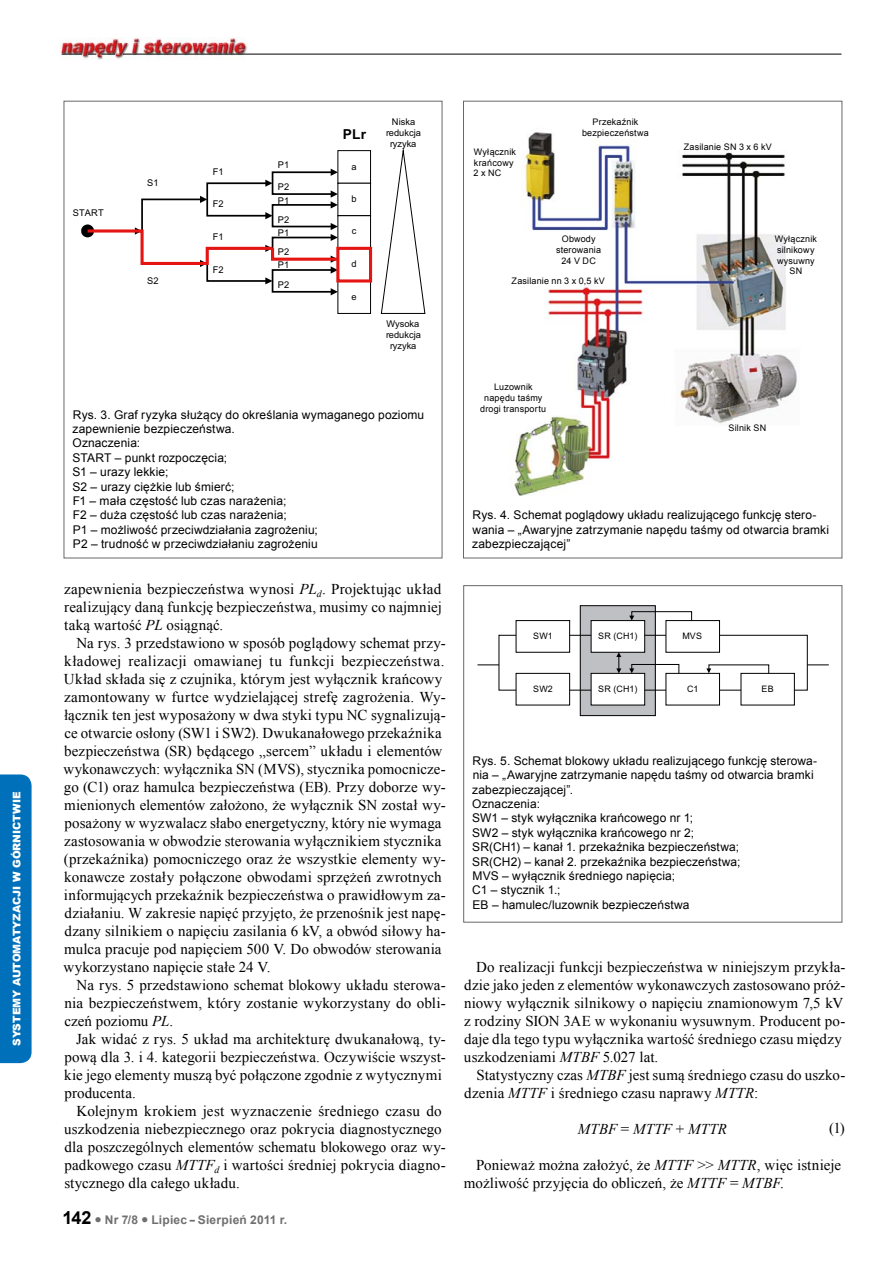
<style>
.page{position:relative;width:893px;height:1263px;background:#fff}
.page>*{position:absolute;margin:0;border:0;box-sizing:border-box;transform-origin:0 0}
.t1{font:15px/18px "Times New Roman";letter-spacing:.01em;color:#000}
.t2{font:italic 15px "Times New Roman";letter-spacing:.015em;color:#000}
.t3{font:700 13.8px "Arial";color:#000}
.t4{font:12px/14.4px "Arial";letter-spacing:.01em;color:#000}
.t5{font:700 12px "Arial";letter-spacing:.02em;color:#706f6f}
.t6{font:900 10.5px "Arial";color:#fff}
.t7{font:9.3px/10.9px "Arial";color:#000;text-align:center}
.t8{font:9px/10.8px "Arial";letter-spacing:.02em;color:#000;text-align:center}
.t9{font:8.85px "Arial";letter-spacing:.035em;color:#000}
.s1{font-style:italic}
.s2{font-size:18px;color:#000}
.s3{font-style:normal}
</style>
<div class="page">
<img style="left:60px;top:38px;width:187px;height:22px">
<svg style="left:62px;top:54px;width:20px;height:1px"></svg>
<svg style="left:88px;top:54px;width:27px;height:1px"></svg>
<hr style="left:123px;top:54px;width:718px;height:1px;background:#000">
<div style="left:0;top:774px;width:32px;height:289px;background:#0070ba"></div>
<div style="left:580px;top:606px;width:75px;height:110px;background:#bfc0c3"></div>
<div style="left:580px;top:605px;width:76px;height:111px;border:1px solid #000"></div>
<div style="left:516px;top:620px;width:54px;height:32px;border:1px solid #000"></div>
<div style="left:591px;top:621px;width:54px;height:31px;background:#fff"></div>
<div style="left:591px;top:620px;width:54px;height:32px;border:1px solid #000"></div>
<div style="left:666px;top:620px;width:54px;height:32px;border:1px solid #000"></div>
<div style="left:516px;top:673px;width:54px;height:32px;border:1px solid #000"></div>
<div style="left:591px;top:673px;width:54px;height:32px;background:#fff"></div>
<div style="left:591px;top:673px;width:54px;height:32px;border:1px solid #000"></div>
<div style="left:666px;top:673px;width:54px;height:32px;border:1px solid #000"></div>
<svg style="left:477px;top:664px;width:22px;height:1px"></svg>
<svg style="left:570px;top:635px;width:21px;height:1px"></svg>
<svg style="left:645px;top:635px;width:21px;height:1px"></svg>
<svg style="left:570px;top:690px;width:21px;height:1px"></svg>
<svg style="left:645px;top:690px;width:21px;height:1px"></svg>
<svg style="left:616px;top:652px;width:5px;height:21px"></svg>
<svg style="left:706px;top:635px;width:123px;height:56px"></svg>
<svg style="left:629px;top:664px;width:50px;height:10px"></svg>
<svg style="left:629px;top:611px;width:63px;height:10px"></svg>
<div style="left:463px;top:585px;width:379px;height:337px;border:1px solid #686868"></div>
<img style="left:510px;top:132px;width:287px;height:364px">
<div style="left:338px;top:150px;width:33px;height:33px;border:1px solid #000"></div>
<div style="left:338px;top:183px;width:33px;height:33px;border:1px solid #000"></div>
<div style="left:338px;top:215px;width:33px;height:34px;border:1px solid #000"></div>
<div style="left:338px;top:281px;width:33px;height:33px;border:1px solid #000"></div>
<svg style="left:381px;top:150px;width:44px;height:164px"></svg>
<svg style="left:81px;top:169px;width:260px;height:126px"></svg>
<div style="left:338px;top:248px;width:33px;height:33px;background:#fff"></div>
<div style="left:336px;top:247px;width:36px;height:35px;border:3px solid #e41513"></div>
<p class="t6" style="left:9px;top:1046px;width:255px;rotate:-90deg">SYSTEMY AUTOMATYZACJI W GÓRNICTWIE</p>
<p class="t7" style="left:73px;top:207px;width:32px">START</p>
<p class="t7" style="left:147px;top:177px;width:13px">S1</p>
<p class="t7" style="left:147px;top:275px;width:13px">S2</p>
<p class="t7" style="left:213px;top:167px;width:12px">F1</p>
<p class="t7" style="left:213px;top:199px;width:12px">F2</p>
<p class="t7" style="left:213px;top:232px;width:12px">F1</p>
<p class="t7" style="left:213px;top:264px;width:12px">F2</p>
<p class="t7" style="left:278px;top:160px;width:13px">P1</p>
<p class="t7" style="left:278px;top:195px;width:13px">P1</p>
<p class="t7" style="left:278px;top:227px;width:13px">P1</p>
<p class="t7" style="left:278px;top:255px;width:13px;line-height:19.6px;text-align:left">P1<br>P2</p>
<p class="t7" style="left:278px;top:182px;width:13px">P2</p>
<p class="t7" style="left:278px;top:214px;width:13px">P2</p>
<p class="t7" style="left:278px;top:247px;width:13px">P2</p>
<p class="t3" style="left:343px;top:125px;width:25px">PLr</p>
<p class="t7" style="left:351px;top:161px;width:7px">a</p>
<p class="t7" style="left:351px;top:194px;width:7px">b</p>
<p class="t7" style="left:352px;top:226px;width:6px">c</p>
<p class="t7" style="left:351px;top:259px;width:7px">d</p>
<p class="t7" style="left:351px;top:291px;width:7px">e</p>
<p class="t7" style="left:386px;top:116px;width:37px">Niska redukcja ryzyka</p>
<p class="t7" style="left:386px;top:318px;width:37px">Wysoka redukcja ryzyka</p>
<p class="t4" style="left:73px;top:407px;width:353px">Rys. 3. Graf ryzyka służący do określania wymaganego poziomu zapewnienie bezpieczeństwa.<br>Oznaczenia:<br>START – punkt rozpoczęcia;<br>S1 – urazy lekkie;<br>S2 – urazy ciężkie lub śmierć;<br>F1 – mała częstość lub czas narażenia;<br>F2 – duża częstość lub czas narażenia;<br>P1 – możliwość przeciwdziałania zagrożeniu;<br>P2 – trudność w przeciwdziałaniu zagrożeniu</p>
<p class="t1" style="left:64px;top:580px;width:379px;text-align:justify">zapewnienia bezpieczeństwa wynosi <span class="s1">PL</span><sub>d</sub>. Projektując układ realizujący daną funkcję bezpieczeństwa, musimy co najmniej taką wartość <span class="s1">PL</span> osiągnąć.</p>
<p class="t1" style="left:64px;top:634px;width:384px;text-indent:13px">Na rys. 3 przedstawiono w sposób poglądowy schemat przy&shy;kładowej realizacji omawianej tu funkcji bezpieczeństwa.<br>Układ składa się z czujnika, którym jest wyłącznik krańcowy zamontowany w furtce wydzielającej strefę zagrożenia. Wy&shy;łącznik ten jest wyposażony w dwa styki typu NC sygnalizują&shy;ce otwarcie osłony (SW1 i SW2). Dwukanałowego przekaźnika bezpieczeństwa (SR) będącego „sercem” układu i elementów wykonawczych: wyłącznika SN (MVS), stycznika pomocnicze&shy;go (C1) oraz hamulca bezpieczeństwa (EB). Przy doborze wy&shy;mienionych elementów założono, że wyłącznik SN został wy&shy;posażony w wyzwalacz słabo energetyczny, który nie wymaga zastosowania w obwodzie sterowania wyłącznikiem stycznika (przekaźnika) pomocniczego oraz że wszystkie elementy wy&shy;konawcze zostały połączone obwodami sprzężeń zwrotnych informujących przekaźnik bezpieczeństwa o prawidłowym za&shy;działaniu. W zakresie napięć przyjęto, że przenośnik jest napę&shy;dzany silnikiem o napięciu zasilania 6 kV, a obwód siłowy ha&shy;mulca pracuje pod napięciem 500 V. Do obwodów sterowania wykorzystano napięcie stałe 24 V.</p>
<p class="t1" style="left:64px;top:976px;width:383px;text-align:justify;text-indent:12px">Na rys. 5 przedstawiono schemat blokowy układu sterowa&shy;nia bezpieczeństwem, który zostanie wykorzystany do obli&shy;czeń poziomu <span class="s1">PL</span>.</p>
<p class="t1" style="left:64px;top:1030px;width:383px;text-indent:12px">Jak widać z rys. 5 układ ma architekturę dwukanałową, ty&shy;pową dla 3. i 4. kategorii bezpieczeństwa. Oczywiście wszyst&shy;kie jego elementy muszą być połączone zgodnie z wytycznymi producenta.</p>
<p class="t1" style="left:64px;top:1102px;width:383px;text-indent:12px">Kolejnym krokiem jest wyznaczenie średniego czasu do uszkodzenia niebezpiecznego oraz pokrycia diagnostycznego dla poszczególnych elementów schematu blokowego oraz wy&shy;padkowego czasu <span class="s1">MTTF</span><sub>d</sub> i wartości średniej pokrycia diagno&shy;stycznego dla całego układu.</p>
<p class="t5" style="left:62px;top:1212px;width:226px"><span class="s2">142</span> ● Nr 7/8 ● Lipiec – Sierpień 2011 r.</p>
<p class="t8" style="left:474px;top:146px;width:44px;text-align:left">Wyłącznik krańcowy<br>2 x NC</p>
<p class="t8" style="left:582px;top:116px;width:68px">Przekaźnik bezpieczeństwa</p>
<p class="t8" style="left:684px;top:141px;width:89px">Zasilanie SN 3 x 6 kV</p>
<p class="t8" style="left:556px;top:233px;width:46px">Obwody sterowania<br>24 V DC</p>
<p class="t8" style="left:775px;top:233px;width:44px">Wyłącznik silnikowy wysuwny<br>SN</p>
<p class="t8" style="left:512px;top:275px;width:95px">Zasilanie nn 3 x 0,5 kV</p>
<p class="t8" style="left:480px;top:382px;width:67px">Luzownik napędu taśmy drogi transportu</p>
<p class="t8" style="left:729px;top:422px;width:39px">Silnik SN</p>
<p class="t4" style="left:472px;top:508px;width:358px">Rys. 4. Schemat poglądowy układu realizującego funkcję stero&shy;wania – „Awaryjne zatrzymanie napędu taśmy od otwarcia bramki zabezpieczającej”</p>
<p class="t9" style="left:533px;top:630px;width:21px">SW1</p>
<p class="t9" style="left:598px;top:630px;width:41px">SR (CH1)</p>
<p class="t9" style="left:683px;top:630px;width:21px">MVS</p>
<p class="t9" style="left:533px;top:683px;width:21px">SW2</p>
<p class="t9" style="left:598px;top:683px;width:41px">SR (CH1)</p>
<p class="t9" style="left:687px;top:683px;width:13px">C1</p>
<p class="t9" style="left:761px;top:683px;width:14px">EB</p>
<p class="t4" style="left:472px;top:753px;width:346px">Rys. 5. Schemat blokowy układu realizującego funkcję sterowa&shy;nia – „Awaryjne zatrzymanie napędu taśmy od otwarcia bramki zabezpieczającej”.<br>Oznaczenia:<br>SW1 – styk wyłącznika krańcowego nr 1;<br>SW2 – styk wyłącznika krańcowego nr 2;<br>SR(CH1) – kanał 1. przekaźnika bezpieczeństwa;<br>SR(CH2) – kanał 2. przekaźnika bezpieczeństwa;<br>MVS – wyłącznik średniego napięcia;<br>C1 – stycznik 1.;<br>EB – hamulec/luzownik bezpieczeństwa</p>
<p class="t1" style="left:464px;top:958px;width:383px;text-indent:12px">Do realizacji funkcji bezpieczeństwa w niniejszym przykła&shy;dzie jako jeden z elementów wykonawczych zastosowano próż&shy;niowy wyłącznik silnikowy o napięciu znamionowym 7,5 kV z rodziny SION 3AE w wykonaniu wysuwnym. Producent po&shy;daje dla tego typu wyłącznika wartość średniego czasu między uszkodzeniami <span class="s1">MTBF</span> 5.027 lat.</p>
<p class="t1" style="left:464px;top:1066px;width:383px;text-indent:12px">Statystyczny czas <span class="s1">MTBF</span> jest sumą średniego czasu do uszko&shy;dzenia <span class="s1">MTTF</span> i średniego czasu naprawy <span class="s1">MTTR</span>:</p>
<p class="t2" style="left:578px;top:1119px;width:151px">MTBF <span class="s3">=</span> MTTF <span class="s3">+</span> MTTR</p>
<p class="t1" style="left:464px;top:1156px;width:379px;text-indent:12px">Ponieważ można założyć, że <span class="s1">MTTF</span> &gt;&gt; <span class="s1">MTTR</span>, więc istnieje możliwość przyjęcia do obliczeń, że <span class="s1">MTTF</span> = <span class="s1">MTBF</span>.</p>
<p class="t1" style="left:829px;top:1119px;width:17px">(1)</p>
</div>
